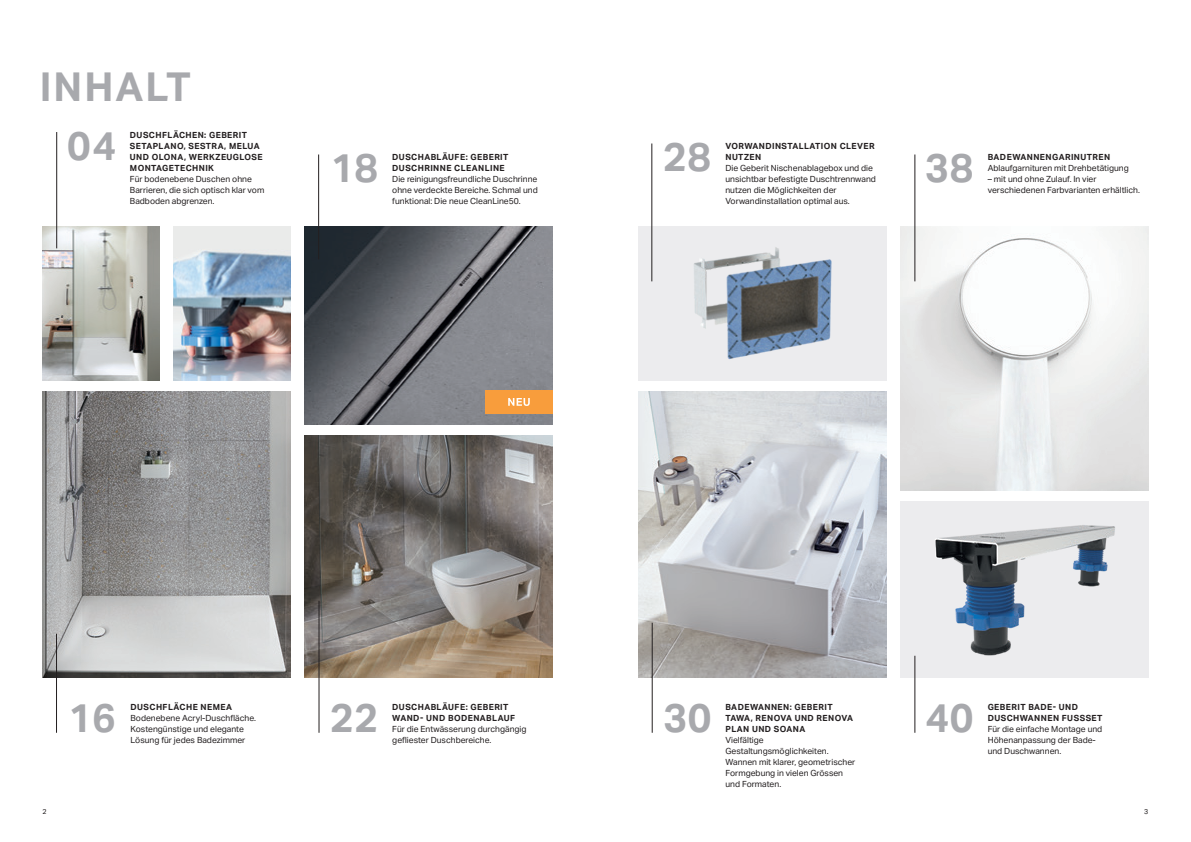
<style>
.page{position:relative;width:1191px;height:842px;background:#fff}
.page>*{position:absolute;margin:0;border:0;box-sizing:border-box;transform-origin:0 0}
.t1{font:700 40px "Aktiv Grotesk Geberit";letter-spacing:.015em;color:#a8a9ad}
.t2{font:8.5px/11px "Aktiv Grotesk Geberit";color:#231f20}
.t3{font:700 8.5px/11px "Aktiv Grotesk Geberit";letter-spacing:.05em;color:#231f20}
.t4{font:7px "Aktiv Grotesk Geberit";color:#231f20}
</style>
<div class="page">
<img style="left:43px;top:391px;width:248px;height:286px">
<div style="left:638px;top:226px;width:248px;height:154px;background:#ececee"></div>
<img style="left:694px;top:247px;width:138px;height:112px">
<img style="left:43px;top:226px;width:116px;height:154px">
<img style="left:305px;top:226px;width:248px;height:198px">
<img style="left:174px;top:227px;width:117px;height:153px">
<img style="left:305px;top:435px;width:248px;height:242px">
<img style="left:900px;top:226px;width:248px;height:264px">
<img style="left:638px;top:391px;width:248px;height:286px">
<div style="left:900px;top:501px;width:248px;height:176px;background:#ececee"></div>
<img style="left:935px;top:525px;width:180px;height:131px">
<hr style="left:651px;top:143px;width:1px;height:138px;background:#231f20">
<hr style="left:914px;top:154px;width:1px;height:127px;background:#231f20">
<hr style="left:318px;top:154px;width:1px;height:105px;background:#231f20">
<hr style="left:56px;top:132px;width:1px;height:116px;background:#231f20">
<hr style="left:56px;top:634px;width:1px;height:99px;background:#231f20">
<hr style="left:319px;top:601px;width:1px;height:132px;background:#231f20">
<hr style="left:652px;top:623px;width:1px;height:110px;background:#231f20">
<hr style="left:914px;top:656px;width:1px;height:77px;background:#231f20">
<div style="left:485px;top:390px;width:68px;height:23px;background:#f89d3c"></div>
<svg style="left:508px;top:398px;width:22px;height:8px"></svg>
<h1 class="t1" style="left:40px;top:62px;width:153px">INHALT</h1>
<p class="t3" style="left:130px;top:130px;width:134px">DUSCHFLÄCHEN: GEBERIT<br>SETAPLANO, SESTRA, MELUA<br>UND OLONA, WERKZEUGLOSE<br>MONTAGETECHNIK</p>
<p class="t2" style="left:130px;top:174px;width:136px">Für bodenebene Duschen ohne<br>Barrieren, die sich optisch klar vom<br>Badboden abgrenzen.</p>
<h1 class="t1" style="left:67px;top:121px;width:51px">04</h1>
<h1 class="t1" style="left:331px;top:143px;width:49px">18</h1>
<p class="t3" style="left:392px;top:152px;width:118px">DUSCHABLÄUFE: GEBERIT<br>DUSCHRINNE CLEANLINE</p>
<p class="t2" style="left:392px;top:174px;width:147px;text-align:justify">Die reinigungsfreundliche Duschrinne ohne verdeckte Bereiche. Schmal und funktional: Die neue CleanLine50.</p>
<h1 class="t1" style="left:663px;top:132px;width:49px">28</h1>
<h1 class="t1" style="left:925px;top:143px;width:50px">38</h1>
<p class="t3" style="left:725px;top:141px;width:151px">VORWANDINSTALLATION CLEVER<br>NUTZEN</p>
<p class="t2" style="left:725px;top:163px;width:152px">Die Geberit Nischenablagebox und die unsichtbar befestigte Duschtrennwand nutzen die Möglichkeiten der Vorwandinstallation optimal aus.</p>
<p class="t3" style="left:987px;top:152px;width:124px">BADEWANNENGARINUTREN</p>
<p class="t2" style="left:987px;top:163px;width:143px">Ablaufgarnituren mit Drehbetätigung</p>
<p class="t2" style="left:987px;top:174px;width:154px">– mit und ohne Zulauf. In vier verschiedenen Farbvarianten erhältlich.</p>
<p class="t3" style="left:130px;top:702px;width:103px">DUSCHFLÄCHE NEMEA</p>
<p class="t2" style="left:130px;top:713px;width:127px">Bodenebene Acryl-Duschfläche.<br>Kostengünstige und elegante<br>Lösung für jedes Badezimmer</p>
<h1 class="t1" style="left:68px;top:693px;width:49px">16</h1>
<h1 class="t1" style="left:330px;top:693px;width:49px">22</h1>
<p class="t3" style="left:392px;top:702px;width:124px">DUSCHABLÄUFE: GEBERIT<br>WAND- UND BODENABLAUF</p>
<p class="t2" style="left:392px;top:724px;width:136px">Für die Entwässerung durchgängig gefliester Duschbereiche.</p>
<h1 class="t1" style="left:663px;top:693px;width:49px">30</h1>
<h1 class="t1" style="left:925px;top:693px;width:49px">40</h1>
<p class="t3" style="left:725px;top:702px;width:129px">BADEWANNEN: GEBERIT<br>TAWA, RENOVA UND RENOVA<br>PLAN UND SOANA</p>
<p class="t2" style="left:725px;top:735px;width:131px">Vielfältige<br>Gestaltungsmöglichkeiten.<br>Wannen mit klarer, geometrischer<br>Formgebung in vielen Grössen und Formaten.</p>
<p class="t3" style="left:987px;top:702px;width:116px">GEBERIT BADE- UND<br>DUSCHWANNEN FUSSSET</p>
<p class="t2" style="left:987px;top:724px;width:116px">Für die einfache Montage und<br>Höhenanpassung der Bade&shy;und Duschwannen.</p>
<p class="t4" style="left:43px;top:807px;width:6px">2</p>
<p class="t4" style="left:1144px;top:807px;width:6px">3</p>
</div>
